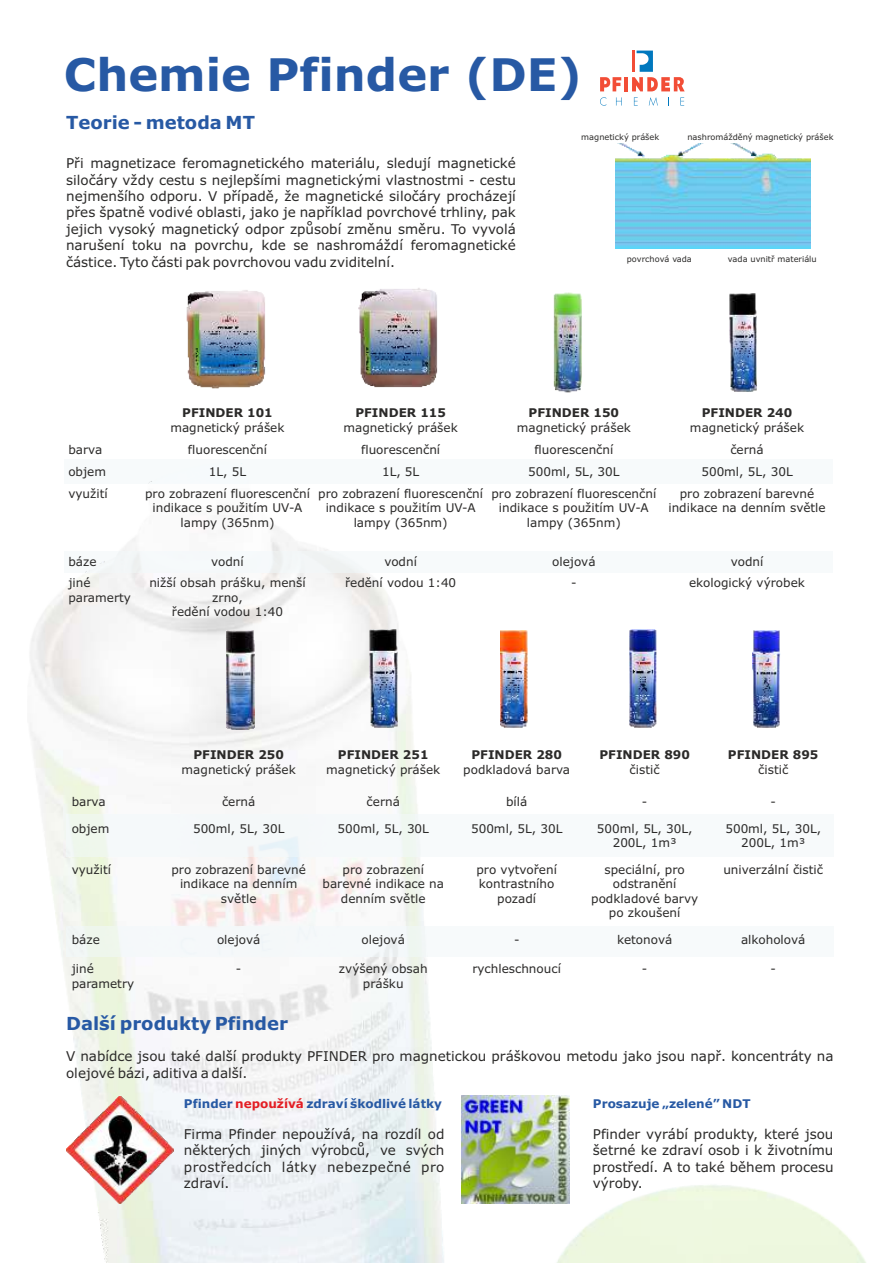
<style>
.page{position:relative;width:893px;height:1263px;background:#fff}
.page>*{position:absolute;margin:0;border:0;box-sizing:border-box;transform-origin:0 0}
.t1{font:700 45px "Verdana";color:#2759a4}
.t2{font:700 18px "Verdana";color:#2759a4}
.t3{font:13.5px/16.4px "Verdana";color:#2b2a29;text-align:justify}
.t4{font:12px/14.5px "Verdana";color:#2b2a29;text-align:center}
.t5{font:700 12px "Verdana";color:#2b2a29}
.t6{font:700 12px "Verdana";color:#2759a4}
.t7{font:8.25px "Verdana";color:#2b2a29}
.s1{color:#e31e24}
</style>
<div class="page">
<img style="left:30px;top:525px;width:836px;height:738px">
<img style="left:615px;top:143px;width:196px;height:106px">
<hr style="left:624px;top:77px;width:4px;height:14px;background:#f24d36">
<svg style="left:632px;top:51px;width:53px;height:40px"></svg>
<svg style="left:600px;top:97px;width:6px;height:9px"></svg>
<svg style="left:616px;top:97px;width:6px;height:9px"></svg>
<svg style="left:634px;top:97px;width:4px;height:9px"></svg>
<svg style="left:649px;top:97px;width:9px;height:9px"></svg>
<svg style="left:680px;top:97px;width:4px;height:9px"></svg>
<svg style="left:600px;top:77px;width:21px;height:14px"></svg>
<img style="left:358px;top:288px;width:80px;height:100px">
<img style="left:553px;top:292px;width:29px;height:101px">
<img style="left:729px;top:293px;width:28px;height:99px">
<img style="left:186px;top:290px;width:79px;height:99px">
<div style="left:65px;top:459px;width:767px;height:25px;background:#f7fafb"></div>
<img style="left:65px;top:552px;width:767px;height:21px">
<img style="left:66px;top:814px;width:767px;height:42px">
<img style="left:66px;top:927px;width:767px;height:29px">
<img style="left:501px;top:630px;width:27px;height:98px">
<img style="left:629px;top:629px;width:29px;height:99px">
<img style="left:752px;top:630px;width:28px;height:98px">
<img style="left:369px;top:630px;width:29px;height:98px">
<img style="left:461px;top:1095px;width:108px;height:108px">
<img style="left:66px;top:1096px;width:108px;height:108px">
<img style="left:226px;top:630px;width:28px;height:99px">
<h1 class="t1" style="left:64px;top:56px;width:520px">Chemie Pfinder (DE)</h1>
<h2 class="t2" style="left:66px;top:115px;width:190px">Teorie - metoda MT</h2>
<p class="t3" style="left:66px;top:156px;width:451px">Při magnetizace feromagnetického materiálu, sledují magnetické siločáry vždy cestu s nejlepšími magnetickými vlastnostmi - cestu nejmenšího odporu. V případě, že magnetické siločáry procházejí přes špatně vodivé oblasti, jako je například povrchové trhliny, pak jejich vysoký magnetický odpor způsobí změnu směru. To vyvolá narušení toku na povrchu, kde se nashromáždí feromagnetické částice. Tyto části pak povrchovou vadu zviditelní.</p>
<p class="t7" style="left:581px;top:134px;width:79px">magnetický prášek</p>
<p class="t7" style="left:687px;top:134px;width:148px">nashromážděný magnetický prášek</p>
<p class="t7" style="left:627px;top:256px;width:67px">povrchová vada</p>
<p class="t7" style="left:728px;top:256px;width:90px">vada uvnitř materiálu</p>
<p class="t5" style="left:182px;top:408px;width:92px">PFINDER 101</p>
<p class="t4" style="left:170px;top:421px;width:116px">magnetický prášek</p>
<p class="t5" style="left:355px;top:408px;width:92px">PFINDER 115</p>
<p class="t4" style="left:344px;top:421px;width:116px">magnetický prášek</p>
<p class="t5" style="left:529px;top:408px;width:92px">PFINDER 150</p>
<p class="t4" style="left:517px;top:421px;width:116px">magnetický prášek</p>
<p class="t5" style="left:702px;top:408px;width:92px">PFINDER 240</p>
<p class="t4" style="left:690px;top:421px;width:116px">magnetický prášek</p>
<p class="t4" style="left:68px;top:444px;width:35px">barva</p>
<p class="t4" style="left:188px;top:444px;width:81px">fluorescenční</p>
<p class="t4" style="left:361px;top:444px;width:81px">fluorescenční</p>
<p class="t4" style="left:534px;top:444px;width:81px">fluorescenční</p>
<p class="t4" style="left:730px;top:444px;width:35px">černá</p>
<p class="t4" style="left:68px;top:465px;width:39px">objem</p>
<p class="t4" style="left:209px;top:465px;width:39px">1L, 5L</p>
<p class="t4" style="left:382px;top:465px;width:39px">1L, 5L</p>
<p class="t4" style="left:528px;top:465px;width:93px">500ml, 5L, 30L</p>
<p class="t4" style="left:701px;top:465px;width:93px">500ml, 5L, 30L</p>
<p class="t4" style="left:68px;top:487px;width:41px">využití</p>
<p class="t4" style="left:145px;top:487px;width:166px">pro zobrazení fluorescenční indikace s použitím UV-A lampy (365nm)</p>
<p class="t4" style="left:318px;top:487px;width:166px">pro zobrazení fluorescenční indikace s použitím UV-A lampy (365nm)</p>
<p class="t4" style="left:491px;top:487px;width:166px">pro zobrazení fluorescenční indikace s použitím UV-A lampy (365nm)</p>
<p class="t4" style="left:668px;top:487px;width:159px">pro zobrazení barevné indikace na denním světle</p>
<p class="t4" style="left:68px;top:555px;width:30px">báze</p>
<p class="t4" style="left:211px;top:555px;width:34px">vodní</p>
<p class="t4" style="left:384px;top:555px;width:34px">vodní</p>
<p class="t4" style="left:552px;top:555px;width:45px">olejová</p>
<p class="t4" style="left:731px;top:555px;width:34px">vodní</p>
<p class="t4" style="left:68px;top:576px;width:64px;text-align:left">jiné paramerty</p>
<p class="t4" style="left:149px;top:576px;width:158px">nižší obsah prášku, menší zrno,<br>ředění vodou 1:40</p>
<p class="t4" style="left:345px;top:576px;width:113px">ředění vodou 1:40</p>
<p class="t4" style="left:571px;top:576px;width:7px">-</p>
<p class="t4" style="left:689px;top:576px;width:117px">ekologický výrobek</p>
<p class="t5" style="left:193px;top:750px;width:92px">PFINDER 250</p>
<p class="t4" style="left:182px;top:763px;width:116px">magnetický prášek</p>
<p class="t5" style="left:338px;top:750px;width:92px">PFINDER 251</p>
<p class="t4" style="left:326px;top:763px;width:116px">magnetický prášek</p>
<p class="t5" style="left:471px;top:750px;width:92px">PFINDER 280</p>
<p class="t4" style="left:463px;top:763px;width:108px">podkladová barva</p>
<p class="t5" style="left:599px;top:750px;width:92px">PFINDER 890</p>
<p class="t4" style="left:630px;top:763px;width:32px">čistič</p>
<p class="t5" style="left:728px;top:750px;width:92px">PFINDER 895</p>
<p class="t4" style="left:758px;top:763px;width:32px">čistič</p>
<p class="t4" style="left:72px;top:795px;width:35px">barva</p>
<p class="t4" style="left:222px;top:795px;width:35px">černá</p>
<p class="t4" style="left:367px;top:795px;width:35px">černá</p>
<p class="t4" style="left:506px;top:795px;width:23px">bílá</p>
<p class="t4" style="left:642px;top:795px;width:7px">-</p>
<p class="t4" style="left:770px;top:795px;width:7px">-</p>
<p class="t4" style="left:72px;top:822px;width:39px">objem</p>
<p class="t4" style="left:193px;top:822px;width:93px">500ml, 5L, 30L</p>
<p class="t4" style="left:338px;top:822px;width:93px">500ml, 5L, 30L</p>
<p class="t4" style="left:471px;top:822px;width:93px">500ml, 5L, 30L</p>
<p class="t4" style="left:597px;top:822px;width:97px">500ml, 5L, 30L,<br>200L, 1m³</p>
<p class="t4" style="left:725px;top:822px;width:97px">500ml, 5L, 30L,<br>200L, 1m³</p>
<p class="t4" style="left:72px;top:863px;width:41px">využití</p>
<p class="t4" style="left:171px;top:863px;width:136px">pro zobrazení barevné indikace na denním světle</p>
<p class="t4" style="left:323px;top:863px;width:123px">pro zobrazení barevné indikace na denním světle</p>
<p class="t4" style="left:476px;top:863px;width:82px">pro vytvoření kontrastního pozadí</p>
<p class="t4" style="left:591px;top:863px;width:109px">speciální, pro odstranění podkladové barvy po zkoušení</p>
<p class="t4" style="left:723px;top:863px;width:101px">univerzální čistič</p>
<p class="t4" style="left:72px;top:933px;width:30px">báze</p>
<p class="t4" style="left:217px;top:933px;width:45px">olejová</p>
<p class="t4" style="left:362px;top:933px;width:45px">olejová</p>
<p class="t4" style="left:514px;top:933px;width:7px">-</p>
<p class="t4" style="left:617px;top:933px;width:57px">ketonová</p>
<p class="t4" style="left:741px;top:933px;width:66px">alkoholová</p>
<p class="t4" style="left:72px;top:963px;width:64px;text-align:left">jiné parametry</p>
<p class="t4" style="left:236px;top:963px;width:7px">-</p>
<p class="t4" style="left:339px;top:963px;width:90px">zvýšený obsah prášku</p>
<p class="t4" style="left:472px;top:963px;width:90px">rychleschnoucí</p>
<p class="t4" style="left:642px;top:963px;width:7px">-</p>
<p class="t4" style="left:770px;top:963px;width:7px">-</p>
<h2 class="t2" style="left:66px;top:1016px;width:223px">Další produkty Pfinder</h2>
<p class="t3" style="left:66px;top:1049px;width:769px">V nabídce jsou také další produkty PFINDER pro magnetickou práškovou metodu jako jsou např. koncentráty na olejové bázi, aditiva a další.</p>
<p class="t6" style="left:184px;top:1099px;width:260px">Pfinder <span class="s1">nepoužívá</span> zdraví škodlivé látky</p>
<p class="t3" style="left:184px;top:1127px;width:262px">Firma Pfinder nepoužívá, na rozdíl od některých jiných výrobců, ve svých prostředcích látky nebezpečné pro zdraví.</p>
<p class="t6" style="left:593px;top:1099px;width:159px">Prosazuje „zelené” NDT</p>
<p class="t3" style="left:593px;top:1127px;width:242px">Pfinder vyrábí produkty, které jsou šetrné ke zdraví osob i k životnímu prostředí. A to také během procesu výroby.</p>
</div>
